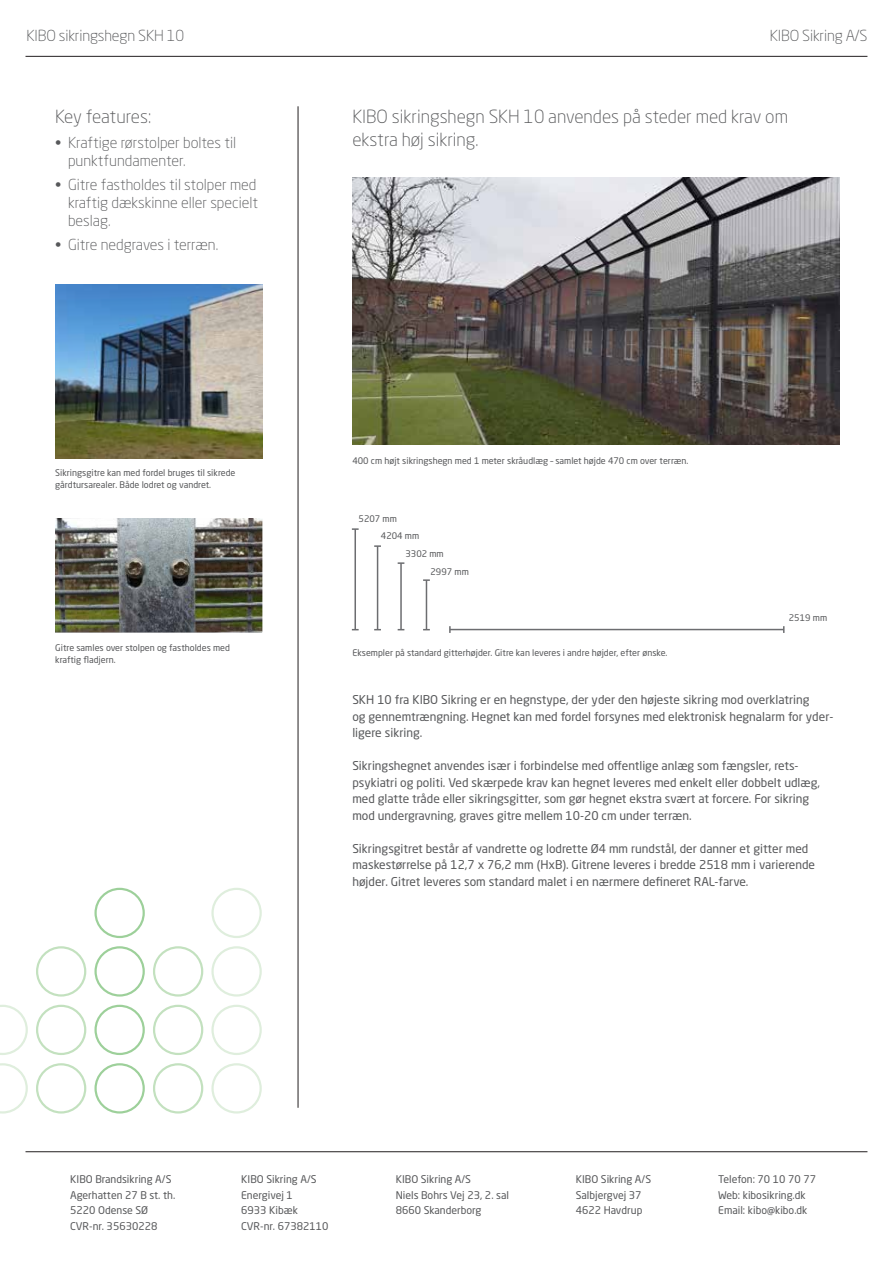
<style>
.page{position:relative;width:893px;height:1263px;background:#fff}
.page>*{position:absolute;margin:0;border:0;box-sizing:border-box;transform-origin:0 0}
.t1{font:300 18px/22.5px "Neo Sans Std";color:#57585a}
.t2{font:300 18px "Neo Sans Std";letter-spacing:-.02em;color:#57585a}
.t3{font:300 15.15px "Neo Sans Std";letter-spacing:-.01em;color:#57585a}
.t4{font:300 15px/18px "Neo Sans Std";color:#57585a}
.t5{font:12px/16.5px "Neo Sans Std";color:#57585a}
.t6{font:10.5px "Neo Sans Std";color:#57585a}
.t7{font:9px/12px "Neo Sans Std";color:#57585a}
</style>
<div class="page">
<img style="left:352px;top:177px;width:487px;height:268px">
<img style="left:55px;top:519px;width:207px;height:113px">
<img style="left:55px;top:285px;width:207px;height:174px">
<hr style="left:450px;top:629px;width:334px;height:1px;background:#6c6d70">
<svg style="left:449px;top:626px;width:2px;height:7px"></svg>
<hr style="left:426px;top:580px;width:1px;height:50px;background:#6c6d70">
<svg style="left:423px;top:579px;width:7px;height:2px"></svg>
<hr style="left:400px;top:563px;width:2px;height:67px;background:#6c6d70">
<hr style="left:377px;top:546px;width:1px;height:84px;background:#6c6d70">
<svg style="left:374px;top:545px;width:7px;height:2px"></svg>
<hr style="left:354px;top:529px;width:2px;height:101px;background:#6c6d70">
<svg style="left:352px;top:528px;width:7px;height:2px"></svg>
<hr style="left:298px;top:106px;width:1px;height:1002px;background:#231f20">
<svg style="left:0;top:1063px;width:28px;height:50px"></svg>
<svg style="left:36px;top:1063px;width:50px;height:50px"></svg>
<svg style="left:36px;top:946px;width:50px;height:50px"></svg>
<svg style="left:0;top:1005px;width:28px;height:50px"></svg>
<svg style="left:36px;top:1005px;width:50px;height:50px"></svg>
<svg style="left:94px;top:1063px;width:51px;height:50px"></svg>
<svg style="left:94px;top:946px;width:51px;height:50px"></svg>
<svg style="left:94px;top:1005px;width:51px;height:50px"></svg>
<svg style="left:211px;top:1063px;width:51px;height:50px"></svg>
<svg style="left:211px;top:946px;width:51px;height:50px"></svg>
<svg style="left:211px;top:1005px;width:51px;height:50px"></svg>
<svg style="left:211px;top:888px;width:51px;height:50px"></svg>
<svg style="left:153px;top:1063px;width:50px;height:50px"></svg>
<svg style="left:153px;top:946px;width:50px;height:50px"></svg>
<svg style="left:153px;top:1005px;width:50px;height:50px"></svg>
<svg style="left:94px;top:888px;width:51px;height:50px"></svg>
<hr style="left:26px;top:56px;width:841px;height:1px;background:#231f20">
<hr style="left:26px;top:1151px;width:841px;height:1px;background:#231f20">
<p class="t3" style="left:27px;top:27px;width:159px">KIBO sikringshegn SKH 10</p>
<p class="t3" style="left:770px;top:27px;width:99px">KIBO Sikring A/S</p>
<h1 class="t2" style="left:55px;top:106px;width:97px">Key features:</h1>
<p class="t4" style="left:68px;top:133px;width:170px;text-indent:-13px">• Kraftige rørstolper boltes til punktfundamenter.</p>
<p class="t4" style="left:68px;top:175px;width:192px;text-indent:-13px">• Gitre fastholdes til stolper med kraftig dækskinne eller specielt beslag.</p>
<p class="t4" style="left:55px;top:236px;width:165px">• Gitre nedgraves i terræn.</p>
<h1 class="t1" style="left:352px;top:105px;width:437px">KIBO sikringshegn SKH 10 anvendes på steder med krav om ekstra høj sikring.</h1>
<p class="t7" style="left:352px;top:455px;width:338px">400 cm højt sikringshegn med 1 meter skråudlæg – samlet højde 470 cm over terræn.</p>
<p class="t7" style="left:55px;top:467px;width:182px">Sikringsgitre kan med fordel bruges til sikrede gårdtursarealer. Både lodret og vandret.</p>
<p class="t7" style="left:359px;top:513px;width:40px">5207 mm</p>
<p class="t7" style="left:381px;top:530px;width:40px">4204 mm</p>
<p class="t7" style="left:405px;top:547px;width:40px">3302 mm</p>
<p class="t7" style="left:431px;top:566px;width:40px">2997 mm</p>
<p class="t7" style="left:789px;top:611px;width:40px">2519 mm</p>
<p class="t7" style="left:55px;top:641px;width:176px">Gitre samles over stolpen og fastholdes med kraftig fladjern.</p>
<p class="t7" style="left:352px;top:647px;width:317px">Eksempler på standard gitterhøjder. Gitre kan leveres i andre højder, efter ønske.</p>
<p class="t5" style="left:352px;top:691px;width:483px">SKH 10 fra KIBO Sikring er en hegnstype, der yder den højeste sikring mod overklatring<br>og gennemtrængning. Hegnet kan med fordel forsynes med elektronisk hegnalarm for yder&shy;ligere sikring.</p>
<p class="t5" style="left:352px;top:757px;width:469px">Sikringshegnet anvendes især i forbindelse med offentlige anlæg som fængsler, rets&shy;psykiatri og politi. Ved skærpede krav kan hegnet leveres med enkelt eller dobbelt udlæg, med glatte tråde eller sikringsgitter, som gør hegnet ekstra svært at forcere. For sikring mod undergravning, graves gitre mellem 10-20 cm under terræn.</p>
<p class="t5" style="left:352px;top:840px;width:464px">Sikringsgitret består af vandrette og lodrette Ø4 mm rundstål, der danner et gitter med maskestørrelse på 12,7 x 76,2 mm (HxB). Gitrene leveres i bredde 2518 mm i varierende højder. Gitret leveres som standard malet i en nærmere defineret RAL-farve.</p>
<p class="t6" style="left:70px;top:1172px;width:103px">KIBO Brandsikring A/S</p>
<p class="t6" style="left:241px;top:1172px;width:77px">KIBO Sikring A/S</p>
<p class="t6" style="left:396px;top:1172px;width:77px">KIBO Sikring A/S</p>
<p class="t6" style="left:576px;top:1172px;width:77px">KIBO Sikring A/S</p>
<p class="t6" style="left:718px;top:1172px;width:99px">Telefon: 70 10 70 77</p>
<p class="t6" style="left:70px;top:1188px;width:107px">Agerhatten 27 B st. th.</p>
<p class="t6" style="left:241px;top:1188px;width:53px">Energivej 1</p>
<p class="t6" style="left:396px;top:1188px;width:115px">Niels Bohrs Vej 23, 2. sal</p>
<p class="t6" style="left:576px;top:1188px;width:67px">Salbjergvej 37</p>
<p class="t6" style="left:718px;top:1188px;width:89px">Web: kibosikring.dk</p>
<p class="t6" style="left:70px;top:1204px;width:80px">5220 Odense SØ</p>
<p class="t6" style="left:241px;top:1204px;width:58px">6933 Kibæk</p>
<p class="t6" style="left:396px;top:1204px;width:87px">8660 Skanderborg</p>
<p class="t6" style="left:576px;top:1204px;width:68px">4622 Havdrup</p>
<p class="t6" style="left:718px;top:1204px;width:91px">Email: kibo@kibo.dk</p>
<p class="t6" style="left:70px;top:1220px;width:89px">CVR-nr. 35630228</p>
<p class="t6" style="left:241px;top:1220px;width:89px">CVR-nr. 67382110</p>
</div>
